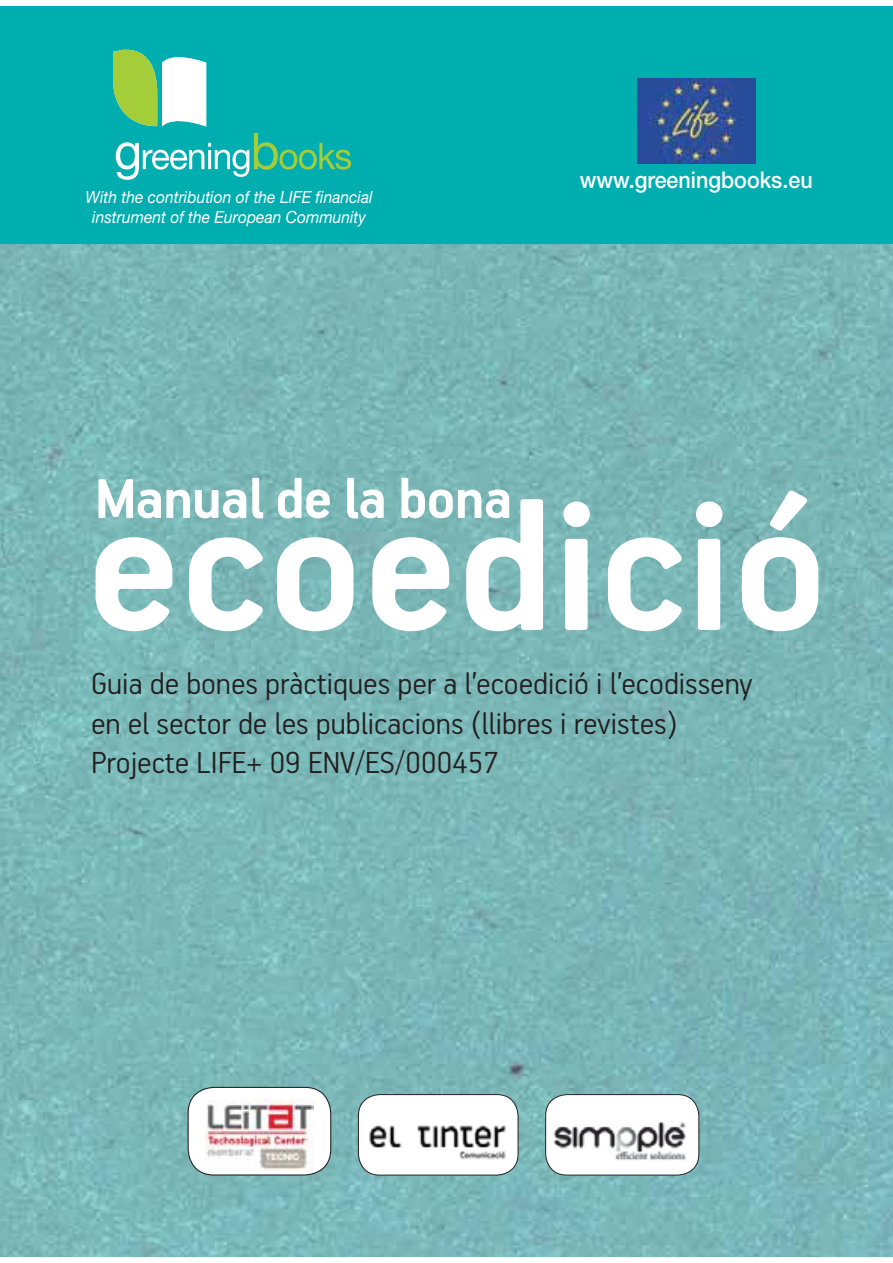
<style>
.page{position:relative;width:893px;height:1263px;background:#fff}
.page>*{position:absolute;margin:0;border:0;box-sizing:border-box;transform-origin:0 0}
.t1{font:700 205.35px "PF Handbook Pro";color:#fff}
.t2{font:700 63px "PF Handbook Pro";letter-spacing:-.02em;color:#fff}
.t3{font:300 34.2px/39.6px "PF Handbook Pro";color:#231f20}
.t4{font:500 23.1px "Helvetica Neue";color:#fff;scale:.93 1}
.t5{font:italic 16.8px/20.1px "Helvetica Neue";color:#fff;text-align:center;scale:.93 1}
</style>
<div class="page">
<div style="left:0;top:7px;width:893px;height:239px;background:#00adaf"></div>
<img style="left:0;top:245px;width:893px;height:1011px">
<svg style="left:116px;top:133px;width:235px;height:47px"></svg>
<svg style="left:113px;top:49px;width:93px;height:78px"></svg>
<div style="left:188px;top:1087px;width:143px;height:88px;background:#fff;border-radius:26px"></div>
<img style="left:205px;top:1099px;width:108px;height:71px">
<div style="left:188px;top:1087px;width:143px;height:89px;border:1px solid #231f20;border-radius:26px"></div>
<div style="left:358px;top:1095px;width:160px;height:80px;background:#fff;border-radius:21px"></div>
<img style="left:365px;top:1095px;width:147px;height:80px">
<div style="left:358px;top:1094px;width:160px;height:82px;border:1px solid #231f20;border-radius:21px"></div>
<img style="left:549px;top:1095px;width:147px;height:80px">
<div style="left:545px;top:1094px;width:154px;height:82px;border:1px solid #231f20;border-radius:21px"></div>
<img style="left:637px;top:78px;width:118px;height:85px">
<p class="t5" style="left:86px;top:188px;width:310px">With the contribution of the LIFE financial instrument of the European Community</p>
<p class="t4" style="left:580px;top:171px;width:252px">www.greeningbooks.eu</p>
<h2 class="t2" style="left:95px;top:477px;width:419px">Manual de la bona</h2>
<h1 class="t1" style="left:87px;top:495px;width:743px">ecoedició</h1>
<p class="t3" style="left:91px;top:662px;width:663px">Guia de bones pràctiques per a l’ecoedició i l’ecodisseny en el sector de les publicacions (llibres i revistes)<br>Projecte LIFE+ 09 ENV/ES/000457</p>
</div>
